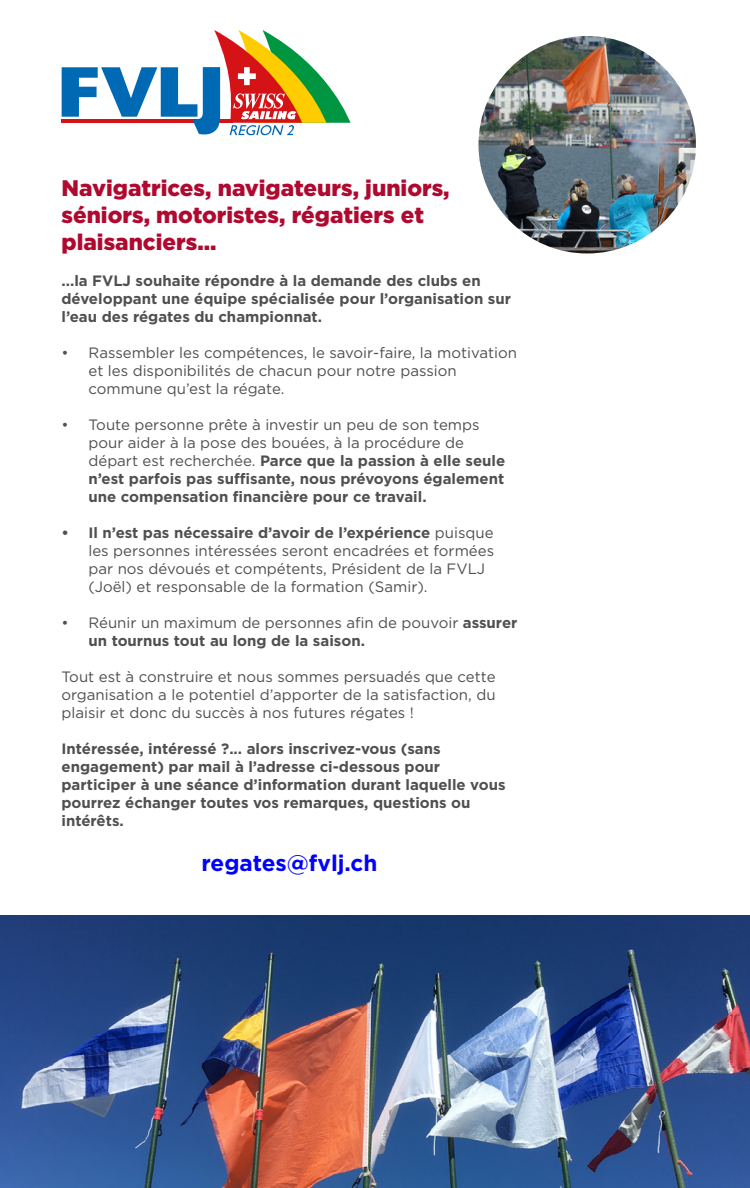
<style>
.page{position:relative;width:750px;height:1188px;background:#fff}
.page>*{position:absolute;margin:0;border:0;box-sizing:border-box;transform-origin:0 0}
.t1{font:900 22.5px/27px "Gotham";color:#b00930}
.t2{font:700 22.5px "Gotham";color:#00f}
.t3{font:700 15px/18px "Gotham";color:#514f50}
.t4{font:15px/18px "Gotham";color:#514f50}
.s1{font-weight:400}
.s2{font-weight:700}
</style>
<div class="page">
<svg style="left:62px;top:30px;width:289px;height:105px"></svg>
<img style="left:478px;top:36px;width:218px;height:218px;border-radius:109px">
<img style="left:0;top:915px;width:750px;height:273px">
<p class="t1" style="left:62px;top:175px;width:390px">Navigatrices, navigateurs, juniors, séniors, motoristes, régatiers et plaisanciers...</p>
<p class="t3" style="left:62px;top:272px;width:451px">...la FVLJ souhaite répondre à la demande des clubs en développant une équipe spécialisée pour l’organisation sur l’eau des régates du championnat.</p>
<p class="t4" style="left:88px;top:344px;width:430px;text-indent:-27px">• Rassembler les compétences, le savoir-faire, la motivation et les disponibilités de chacun pour notre passion commune qu’est la régate.</p>
<p class="t3" style="left:88px;top:416px;width:418px;text-indent:-27px"><span class="s1">• Toute personne prête à investir un peu de son temps pour aider à la pose des bouées, à la procédure de départ est recherchée.</span> Parce que la passion à elle seule n’est parfois pas suffisante, nous prévoyons également une compensation financière pour ce travail.</p>
<p class="t4" style="left:88px;top:524px;width:407px;text-indent:-27px"><span class="s2">• Il n’est pas nécessaire d’avoir de l’expérience</span> puisque les personnes intéressées seront encadrées et formées par nos dévoués et compétents, Président de la FVLJ (Joël) et responsable de la formation (Samir).</p>
<p class="t4" style="left:88px;top:614px;width:431px;text-indent:-27px">• Réunir un maximum de personnes afin de pouvoir <span class="s2">assurer un tournus tout au long de la saison.</span></p>
<p class="t4" style="left:62px;top:668px;width:436px;text-align:justify">Tout est à construire et nous sommes persuadés que cette organisation a le potentiel d’apporter de la satisfaction, du plaisir et donc du succès à nos futures régates !</p>
<p class="t3" style="left:62px;top:740px;width:446px">Intéressée, intéressé ?... alors inscrivez-vous (sans engagement) par mail à l’adresse ci-dessous pour participer à une séance d’information durant laquelle vous pourrez échanger toutes vos remarques, questions ou intérêts.</p>
<p class="t2" style="left:202px;top:849px;width:177px">regates@fvlj.ch</p>
</div>
